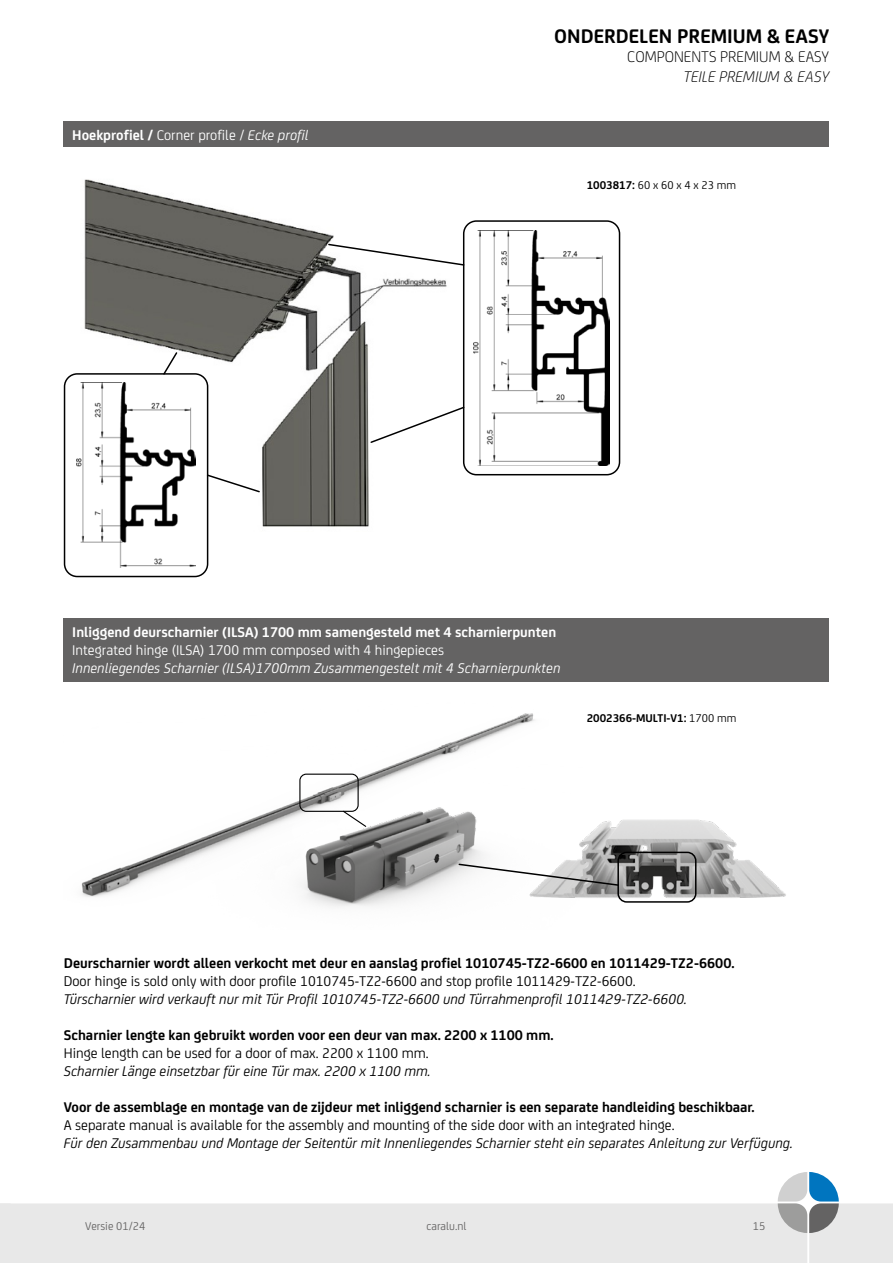
<style>
.page{position:relative;width:893px;height:1263px;background:#fff}
.page>*{position:absolute;margin:0;border:0;box-sizing:border-box;transform-origin:0 0}
.t1{font:700 21px "FS Joey";color:#000}
.t2{font:300 16.5px "FS Joey";color:#000}
.t3{font:italic 300 16.5px "FS Joey";color:#000}
.t4{font:700 15px "FS Joey";color:#000}
.t5{font:italic 15px "FS Joey";color:#000}
.t6{font:15px "FS Joey";color:#000}
.t7{font:15px "FS Joey";color:#fff}
.t8{font:italic 15px "FS Joey";color:#fff}
.t9{font:700 15px "FS Joey";color:#fff}
.t10{font:700 12px "FS Joey";color:#000}
.t11{font:12px "FS Joey";color:#646363}
.t12{font:12px "FS Joey";color:#000}
.s1{font-weight:700}
.s2{font-style:italic}
.s3{font-weight:400}
</style>
<div class="page">
<div style="left:64px;top:121px;width:765px;height:26px;background:#646363"></div>
<div style="left:64px;top:618px;width:765px;height:63px;background:#646363"></div>
<img style="left:81px;top:713px;width:454px;height:184px">
<img style="left:80px;top:179px;width:367px;height:357px">
<img style="left:76px;top:383px;width:120px;height:185px">
<div style="left:64px;top:373px;width:144px;height:204px;border:2px solid #000;border-radius:13px"></div>
<img style="left:474px;top:231px;width:136px;height:234px">
<div style="left:463px;top:220px;width:157px;height:255px;border:2px solid #000;border-radius:13px"></div>
<img style="left:590px;top:819px;width:196px;height:84px">
<div style="left:617px;top:852px;width:79px;height:51px;border:2px solid #000;border-radius:9px"></div>
<img style="left:185px;top:746px;width:405px;height:161px">
<svg style="left:342px;top:810px;width:25px;height:18px"></svg>
<svg style="left:458px;top:863px;width:162px;height:24px"></svg>
<div style="left:299px;top:774px;width:60px;height:38px;border:1px solid #000;border-radius:6px"></div>
<svg style="left:162px;top:351px;width:17px;height:25px"></svg>
<svg style="left:206px;top:473px;width:55px;height:20px"></svg>
<svg style="left:327px;top:243px;width:138px;height:24px"></svg>
<svg style="left:369px;top:405px;width:97px;height:39px"></svg>
<div style="left:11px;top:1203px;width:767px;height:60px;background:#e8e8e8"></div>
<svg style="left:0;top:1203px;width:11px;height:60px"></svg>
<svg style="left:778px;top:1172px;width:115px;height:91px"></svg>
<p class="t7" style="left:72px;top:124px;width:238px"><span class="s1">Hoekprofiel /</span> Corner profile / <span class="s2">Ecke profil</span></p>
<h1 class="t1" style="left:554px;top:20px;width:276px">ONDERDELEN PREMIUM &amp; EASY</h1>
<p class="t2" style="left:627px;top:45px;width:203px">COMPONENTS PREMIUM &amp; EASY</p>
<p class="t3" style="left:684px;top:65px;width:147px">TEILE PREMIUM &amp; EASY</p>
<p class="t12" style="left:587px;top:176px;width:151px"><span class="s1">1003817:</span> 60 x 60 x 4 x 23 mm</p>
<p class="t9" style="left:72px;top:621px;width:485px">Inliggend deurscharnier (ILSA) 1700 mm samengesteld met 4 scharnierpunten</p>
<p class="t7" style="left:72px;top:639px;width:373px">Integrated hinge (ILSA) 1700 mm composed with 4 hingepieces</p>
<p class="t8" style="left:72px;top:658px;width:490px">Innenliegendes Scharnier (ILSA)1700mm Zusammengestelt mit 4 Scharnierpunkten</p>
<p class="t10" style="left:587px;top:709px;width:151px">2002366-MULTI-V1: <span class="s3">1700 mm</span></p>
<p class="t4" style="left:64px;top:952px;width:672px">Deurscharnier wordt alleen verkocht met deur en aanslag profiel 1010745-TZ2-6600 en 1011429-TZ2-6600.</p>
<p class="t6" style="left:64px;top:970px;width:573px">Door hinge is sold only with door profile 1010745-TZ2-6600 and stop profile 1011429-TZ2-6600.</p>
<p class="t5" style="left:64px;top:989px;width:625px">Türscharnier wird verkauft nur mit Tür Profil 1010745-TZ2-6600 und Türrahmenprofil 1011429-TZ2-6600.</p>
<p class="t4" style="left:64px;top:1024px;width:491px">Scharnier lengte kan gebruikt worden voor een deur van max. 2200 x 1100 mm.</p>
<p class="t6" style="left:64px;top:1042px;width:366px">Hinge length can be used for a door of max. 2200 x 1100 mm.</p>
<p class="t5" style="left:64px;top:1061px;width:369px">Scharnier Länge einsetzbar für eine Tür max. 2200 x 1100 mm.</p>
<p class="t4" style="left:64px;top:1096px;width:692px">Voor de assemblage en montage van de zijdeur met inliggend scharnier is een separate handleiding beschikbaar.</p>
<p class="t6" style="left:64px;top:1114px;width:612px">A separate manual is available for the assembly and mounting of the side door with an integrated hinge.</p>
<p class="t5" style="left:64px;top:1133px;width:731px">Für den Zusammenbau und Montage der Seitentür mit Innenliegendes Scharnier steht ein separates Anleitung zur Verfügung.</p>
<p class="t11" style="left:85px;top:1217px;width:62px">Versie 01/24</p>
<p class="t11" style="left:426px;top:1217px;width:42px">caralu.nl</p>
<p class="t11" style="left:753px;top:1217px;width:14px">15</p>
</div>
